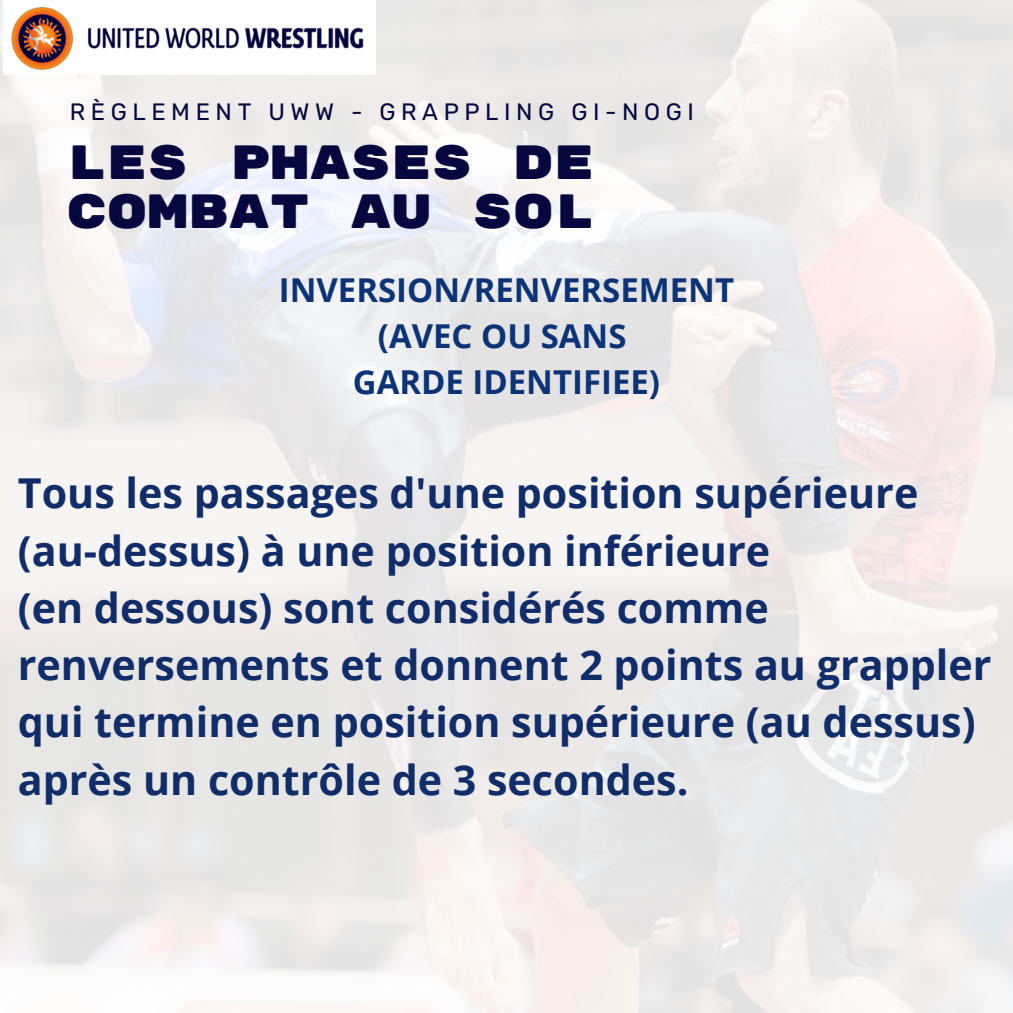
<style>
.page{position:relative;width:1013px;height:1013px;background:#fff}
.page>*{position:absolute;margin:0;border:0;box-sizing:border-box;transform-origin:0 0}
.t1{font:47.75px/49.2px "Rubik Mono One";color:#06073e}
.t2{font:700 41.25px/57.2px "Open Sans";color:#112d69}
.t3{font:700 32.88px "Open Sans";color:#0d3377}
.t4{font:23.62px "Rubik";letter-spacing:.235em;color:#06073e}
</style>
<div class="page">
<img style="left:11px;top:7px;width:353px;height:64px">
<p class="t4" style="left:70px;top:98px;width:625px">RÈGLEMENT UWW - GRAPPLING GI-NOGI</p>
<p class="t1" style="left:66px;top:139px;width:529px">LES PHASES DE<br>COMBAT AU SOL</p>
<p class="t3" style="left:279px;top:267px;width:457px">INVERSION/RENVERSEMENT</p>
<p class="t3" style="left:378px;top:313px;width:250px">(AVEC OU SANS</p>
<p class="t3" style="left:353px;top:359px;width:308px">GARDE IDENTIFIEE)</p>
<p class="t2" style="left:18px;top:464px;width:902px">Tous les passages d'une position supérieure</p>
<p class="t2" style="left:18px;top:521px;width:753px">(au-dessus) à une position inférieure</p>
<p class="t2" style="left:18px;top:578px;width:975px">(en dessous) sont considérés comme renversements et donnent 2 points au grappler qui termine en position supérieure (au dessus) après un contrôle de 3 secondes.</p>
</div>
